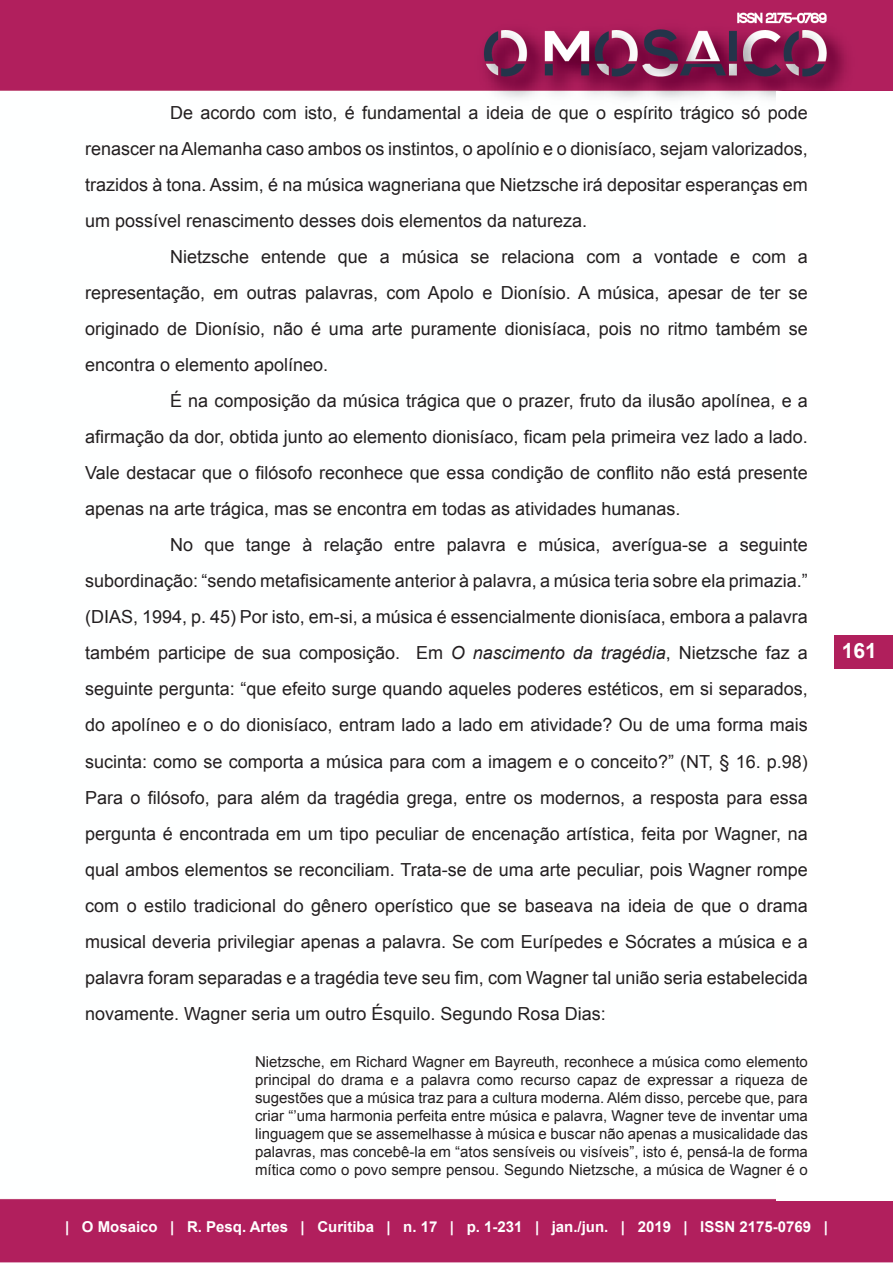
<style>
.page{position:relative;width:893px;height:1263px;background:#fff}
.page>*{position:absolute;margin:0;border:0;box-sizing:border-box;transform-origin:0 0}
.t1{font:700 21px "Arial";color:#fff}
.Corpo{font:18px/36px "Arial";color:#231f20;text-align:justify}
.citação{font:15px/18px "Arial";color:#231f20;text-align:justify}
.t2{font:700 15px "Arial";color:#fff}
.s1{font-style:italic}
</style>
<div class="page">
<img style="left:0;top:0;width:893px;height:1263px">
<div style="left:777px;top:92px;width:116px;height:1109px;background:#fff"></div>
<div style="left:834px;top:635px;width:59px;height:33px;background:#b01f5c"></div>
<p class="Corpo" style="left:85px;top:95px;width:724px;text-indent:85px">De acordo com isto, é fundamental a ideia de que o espírito trágico só pode renascer na Alemanha caso ambos os instintos, o apolínio e o dionisíaco, sejam valorizados, trazidos à tona. Assim, é na música wagneriana que Nietzsche irá depositar esperanças em um possível renascimento desses dois elementos da natureza.</p>
<p class="Corpo" style="left:85px;top:239px;width:724px;text-indent:85px">Nietzsche entende que a música se relaciona com a vontade e com a representação, em outras palavras, com Apolo e Dionísio. A música, apesar de ter se originado de Dionísio, não é uma arte puramente dionisíaca, pois no ritmo também se encontra o elemento apolíneo.</p>
<p class="Corpo" style="left:85px;top:383px;width:724px;text-indent:85px">É na composição da música trágica que o prazer, fruto da ilusão apolínea, e a afirmação da dor, obtida junto ao elemento dionisíaco, ficam pela primeira vez lado a lado.<br>Vale destacar que o filósofo reconhece que essa condição de conflito não está presente apenas na arte trágica, mas se encontra em todas as atividades humanas.</p>
<p class="Corpo" style="left:85px;top:527px;width:724px;text-indent:85px">No que tange à relação entre palavra e música, averígua-se a seguinte subordinação: “sendo metafisicamente anterior à palavra, a música teria sobre ela primazia.” (DIAS, 1994, p. 45) Por isto, em-si, a música é essencialmente dionisíaca, embora a palavra também participe de sua composição. Em <span class="s1">O nascimento da tragédia</span>, Nietzsche faz a seguinte pergunta: “que efeito surge quando aqueles poderes estéticos, em si separados, do apolíneo e o do dionisíaco, entram lado a lado em atividade? Ou de uma forma mais sucinta: como se comporta a música para com a imagem e o conceito?” (NT, § 16. p.98)<br>Para o filósofo, para além da tragédia grega, entre os modernos, a resposta para essa pergunta é encontrada em um tipo peculiar de encenação artística, feita por Wagner, na qual ambos elementos se reconciliam. Trata-se de uma arte peculiar, pois Wagner rompe com o estilo tradicional do gênero operístico que se baseava na ideia de que o drama musical deveria privilegiar apenas a palavra. Se com Eurípedes e Sócrates a música e a palavra foram separadas e a tragédia teve seu fim, com Wagner tal união seria estabelecida novamente. Wagner seria um outro Ésquilo. Segundo Rosa Dias:</p>
<p class="citação" style="left:255px;top:1053px;width:554px">Nietzsche, em Richard Wagner em Bayreuth, reconhece a música como elemento principal do drama e a palavra como recurso capaz de expressar a riqueza de sugestões que a música traz para a cultura moderna. Além disso, percebe que, para criar “’uma harmonia perfeita entre música e palavra, Wagner teve de inventar uma linguagem que se assemelhasse à música e buscar não apenas a musicalidade das palavras, mas concebê-la em “atos sensíveis ou visíveis”, isto é, pensá-la de forma mítica como o povo sempre pensou. Segundo Nietzsche, a música de Wagner é o</p>
<p class="t1" style="left:842px;top:636px;width:37px">161</p>
<p class="t2" style="left:65px;top:1217px;width:764px">| O Mosaico | R. Pesq. Artes | Curitiba | n. 17 | p. 1-231 | jan./jun. | 2019 | ISSN 2175-0769 |</p>
</div>
